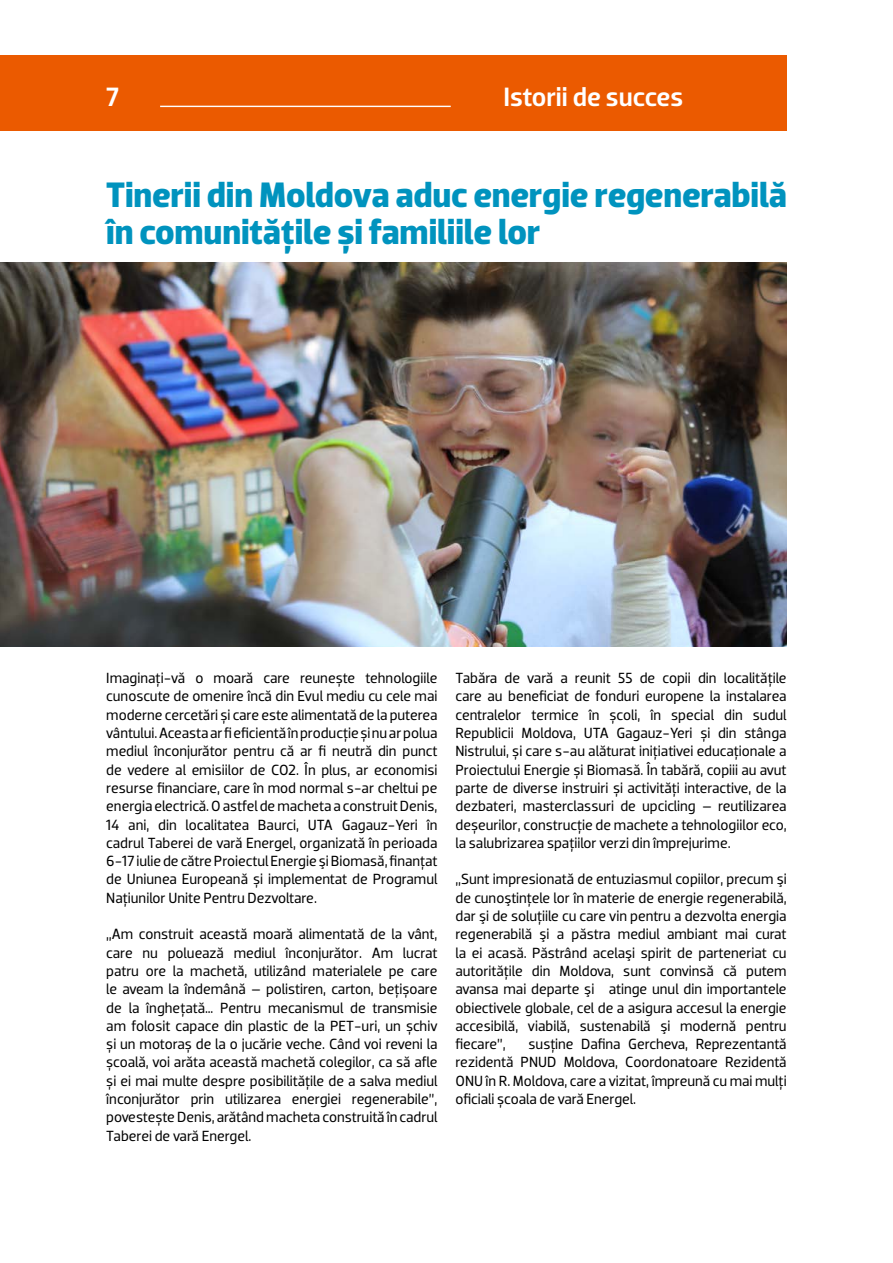
<style>
.page{position:relative;width:893px;height:1263px;background:#fff}
.page>*{position:absolute;margin:0;border:0;box-sizing:border-box;transform-origin:0 0}
.t1{font:700 36px/36.6px "Dobra";letter-spacing:-.01em;color:#0093be}
.t2{font:500 27px "Dobra";color:#fff}
.t3{font:15px/18.3px "Dobra";color:#000;text-align:justify}
</style>
<div class="page">
<div style="left:0;top:55px;width:786px;height:75px;background:#eb5a00"></div>
<hr style="left:160px;top:106px;width:291px;height:1px;background:#fff">
<img style="left:0;top:262px;width:786px;height:384px">
<h2 class="t2" style="left:106px;top:81px;width:14px">7</h2>
<h2 class="t2" style="left:503px;top:81px;width:182px">Istorii de succes</h2>
<h1 class="t1" style="left:106px;top:177px;width:683px">Tinerii din Moldova aduc energie regenerabilă în comunitățile și familiile lor</h1>
<p class="t3" style="left:106px;top:669px;width:333px">Imaginați-vă o moară care reunește tehnologiile cunoscute de omenire încă din Evul mediu cu cele mai moderne cercetări și care este alimentată de la puterea vântului. Aceasta ar fi eficientă în producție și nu ar polua mediul înconjurător pentru că ar fi neutră din punct de vedere al emisiilor de CO2. În plus, ar economisi resurse financiare, care în mod normal s-ar cheltui pe energia electrică. O astfel de macheta a construit Denis, 14 ani, din localitatea Baurci, UTA Gagauz-Yeri în cadrul Taberei de vară Energel, organizată în perioada 6-17 iulie de către Proiectul Energie şi Biomasă, finanţat de Uniunea Europeană și implementat de Programul Națiunilor Unite Pentru Dezvoltare.</p>
<p class="t3" style="left:106px;top:925px;width:333px">„Am construit această moară alimentată de la vânt, care nu poluează mediul înconjurător. Am lucrat patru ore la machetă, utilizând materialele pe care le aveam la îndemână – polistiren, carton, bețișoare de la înghețată… Pentru mecanismul de transmisie am folosit capace din plastic de la PET-uri, un șchiv și un motoraș de la o jucărie veche. Când voi reveni la școală, voi arăta această machetă colegilor, ca să afle și ei mai multe despre posibilitățile de a salva mediul înconjurător prin utilizarea energiei regenerabile”, povestește Denis, arătând macheta construită în cadrul Taberei de vară Energel.</p>
<p class="t3" style="left:455px;top:669px;width:333px">Tabăra de vară a reunit 55 de copii din localitățile care au beneficiat de fonduri europene la instalarea centralelor termice în școli, în special din sudul Republicii Moldova, UTA Gagauz-Yeri și din stânga Nistrului, și care s-au alăturat inițiativei educaționale a Proiectului Energie și Biomasă. În tabără, copiii au avut parte de diverse instruiri și activități interactive, de la dezbateri, masterclassuri de upcicling – reutilizarea deșeurilor, construcție de machete a tehnologiilor eco, la salubrizarea spațiilor verzi din împrejurime.</p>
<p class="t3" style="left:455px;top:870px;width:333px">„Sunt impresionată de entuziasmul copiilor, precum şi de cunoştinţele lor în materie de energie regenerabilă, dar şi de soluţiile cu care vin pentru a dezvolta energia regenerabilă şi a păstra mediul ambiant mai curat la ei acasă. Păstrând acelaşi spirit de parteneriat cu autoritățile din Moldova, sunt convinsă că putem avansa mai departe şi atinge unul din importantele obiectivele globale, cel de a asigura accesul la energie accesibilă, viabilă, sustenabilă şi modernă pentru fiecare”,</p>
<p class="t3" style="left:455px;top:1035px;width:333px;text-indent:73px">susţine Dafina Gercheva, Reprezentantă rezidentă PNUD Moldova, Coordonatoare Rezidentă ONU în R. Moldova, care a vizitat, împreună cu mai mulți oficiali școala de vară Energel.</p>
</div>
